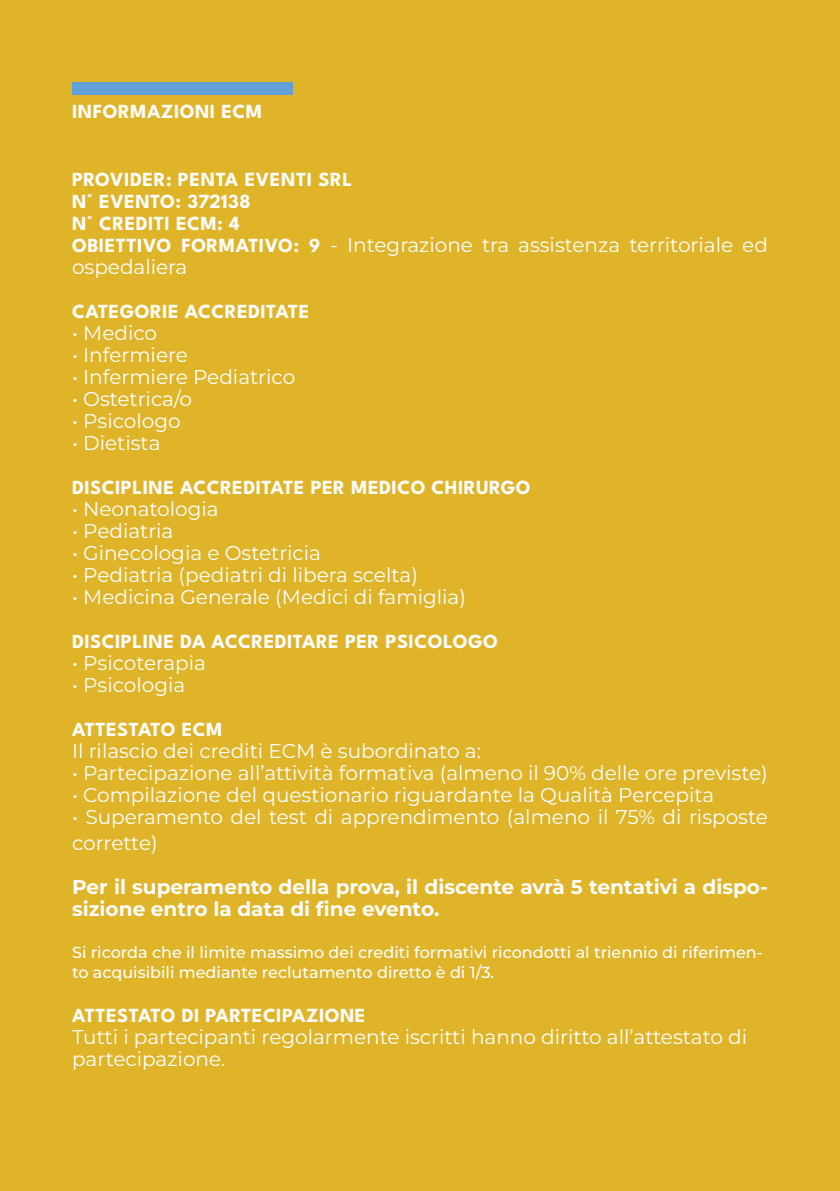
<style>
.page{position:relative;width:840px;height:1191px;background:#fff}
.page>*{position:absolute;margin:0;border:0;box-sizing:border-box;transform-origin:0 0}
.t1{font:20px/22px "Montserrat";color:#fff}
.t2{font:100 20px "League Spartan";letter-spacing:.02em;color:#fff}
.t3{font:700 20px/22px "Montserrat";color:#fff}
.t4{font:500 16px/20px "Montserrat";color:#fff}
.s1{font-family:"League Spartan";font-weight:100}
</style>
<div class="page">
<div style="left:0;top:0;width:839px;height:1191px;background:#e0b429"></div>
<div style="left:72px;top:82px;width:221px;height:13px;background:#61a1d7"></div>
<p class="t2" style="left:72px;top:97px;width:192px">INFORMAZIONI ECM</p>
<p class="t2" style="left:72px;top:165px;width:281px">PROVIDER: PENTA EVENTI SRL</p>
<p class="t2" style="left:72px;top:187px;width:180px">N° EVENTO: 372138</p>
<p class="t2" style="left:72px;top:209px;width:169px">N° CREDITI ECM: 4</p>
<p class="t1" style="left:72px;top:233px;width:697px"><span class="s1">OBIETTIVO FORMATIVO: 9</span> - Integrazione tra assistenza territoriale ed ospedaliera</p>
<p class="t2" style="left:72px;top:297px;width:239px">CATEGORIE ACCREDITATE</p>
<p class="t1" style="left:72px;top:321px;width:86px">• Medico</p>
<p class="t1" style="left:72px;top:343px;width:117px">• Infermiere</p>
<p class="t1" style="left:72px;top:365px;width:224px">• Infermiere Pediatrico</p>
<p class="t1" style="left:72px;top:387px;width:121px">• Ostetrica/o</p>
<p class="t1" style="left:72px;top:409px;width:110px">• Psicologo</p>
<p class="t1" style="left:72px;top:431px;width:90px">• Dietista</p>
<p class="t2" style="left:72px;top:473px;width:460px">DISCIPLINE ACCREDITATE PER MEDICO CHIRURGO</p>
<p class="t1" style="left:72px;top:497px;width:148px">• Neonatologia</p>
<p class="t1" style="left:72px;top:519px;width:103px">• Pediatria</p>
<p class="t1" style="left:72px;top:541px;width:250px">• Ginecologia e Ostetricia</p>
<p class="t1" style="left:72px;top:563px;width:347px">• Pediatria (pediatri di libera scelta)</p>
<p class="t1" style="left:72px;top:585px;width:395px">• Medicina Generale (Medici di famiglia)</p>
<p class="t2" style="left:72px;top:627px;width:427px">DISCIPLINE DA ACCREDITARE PER PSICOLOGO</p>
<p class="t1" style="left:72px;top:651px;width:135px">• Psicoterapia</p>
<p class="t1" style="left:72px;top:673px;width:115px">• Psicologia</p>
<p class="t2" style="left:72px;top:715px;width:152px">ATTESTATO ECM</p>
<p class="t1" style="left:72px;top:739px;width:410px">Il rilascio dei crediti ECM è subordinato a:</p>
<p class="t1" style="left:72px;top:761px;width:696px">• Partecipazione all’attività formativa (almeno il 90% delle ore previste)</p>
<p class="t1" style="left:72px;top:783px;width:643px">• Compilazione del questionario riguardante la Qualità Percepita</p>
<p class="t1" style="left:72px;top:803px;width:697px;line-height:26px">• Superamento del test di apprendimento (almeno il 75% di risposte corrette)</p>
<p class="t3" style="left:72px;top:875px;width:697px">Per il superamento della prova, il discente avrà 5 tentativi a dispo&shy;sizione entro la data di fine evento.</p>
<p class="t4" style="left:72px;top:942px;width:691px">Si ricorda che il limite massimo dei crediti formativi ricondotti al triennio di riferimen&shy;to acquisibili mediante reclutamento diretto è di 1/3.</p>
<p class="t2" style="left:72px;top:1001px;width:295px">ATTESTATO DI PARTECIPAZIONE</p>
<p class="t1" style="left:72px;top:1025px;width:676px">Tutti i partecipanti regolarmente iscritti hanno diritto all’attestato di partecipazione.</p>
</div>
